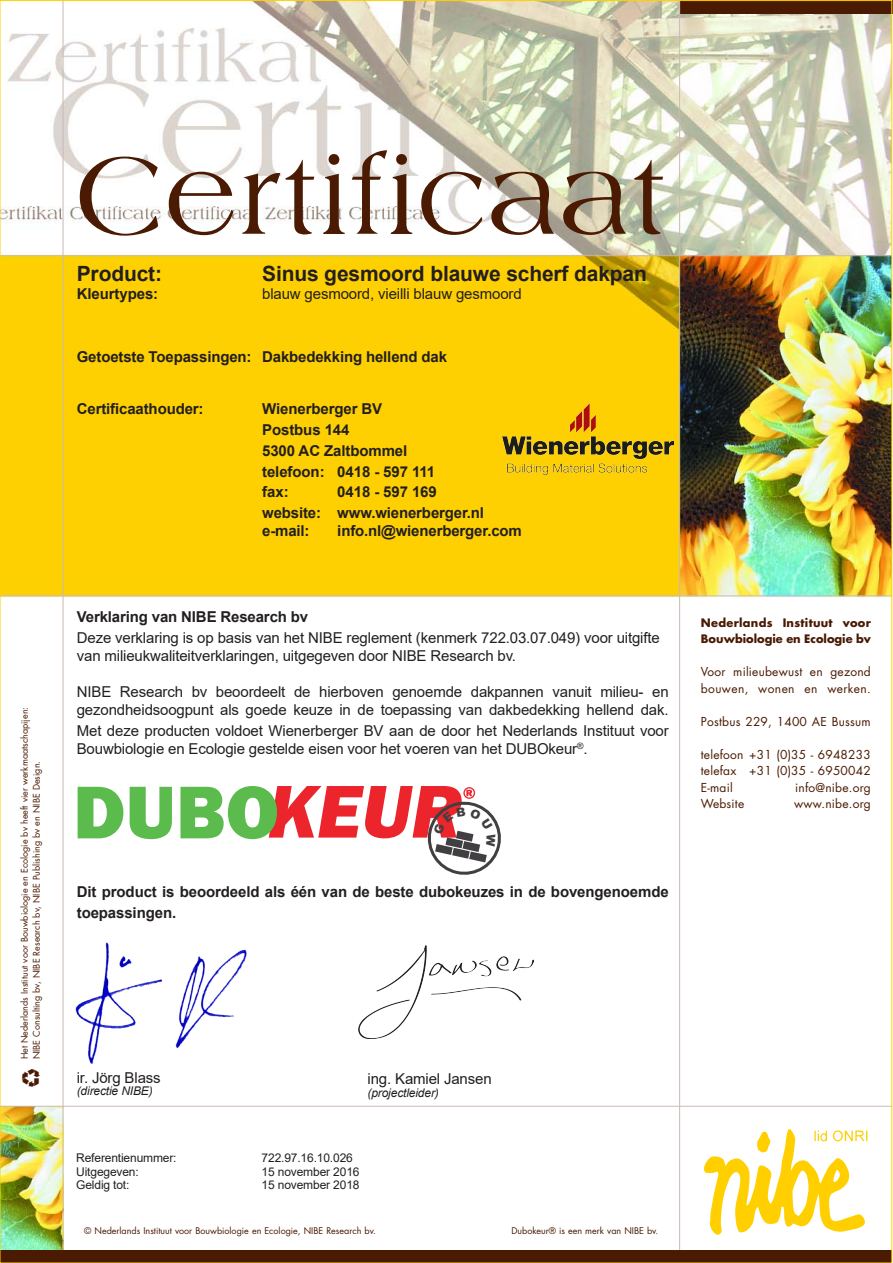
<style>
.page{position:relative;width:893px;height:1263px;background:#fff}
.page>*{position:absolute;margin:0;border:0;box-sizing:border-box;transform-origin:0 0}
.t1{font:118.05px "Amphion";color:#4a1a03}
.t2{font:700 21px "Arial";letter-spacing:-.005em;color:#231f20}
.t3{font:18px "Recycle";color:#4a1a03}
.t4{font:15px/18px "Arial";letter-spacing:-.01em;color:#231f20}
.t5{font:700 15px/20.7px "Arial";letter-spacing:-.01em;color:#231f20}
.t6{font:12px/16.5px "Futura";letter-spacing:.02em;color:#4a1a03}
.t7{font:12px "Arial";letter-spacing:-.01em;color:#231f20}
.t8{font:italic 12px "Arial";letter-spacing:-.01em;color:#231f20}
.t9{font:700 11.4px/16.5px "Futura";letter-spacing:.01em;color:#4a1a03}
.t10{font:9px/11.9px "Futura";color:#4a1a03}
</style>
<div class="page">
<img style="left:2px;top:3px;width:888px;height:1248px">
<img style="left:2px;top:1107px;width:61px;height:144px">
<div style="left:680px;top:0;width:212px;height:13px;background:#4a1a03"></div>
<svg style="left:704px;top:1129px;width:163px;height:106px"></svg>
<hr style="left:0;top:595px;width:892px;height:1px;background:#c9bab3">
<hr style="left:0;top:255px;width:892px;height:1px;background:#c9bab3">
<hr style="left:63px;top:1px;width:1px;height:1262px;background:#c9bab3">
<hr style="left:679px;top:1px;width:1px;height:1262px;background:#c9bab3">
<div style="left:0;top:1251px;width:892px;height:12px;background:#4a1a03"></div>
<hr style="left:0;top:1106px;width:892px;height:1px;background:#c9bab3">
<img style="left:358px;top:945px;width:175px;height:93px">
<img style="left:502px;top:403px;width:172px;height:71px">
<img style="left:277px;top:786px;width:198px;height:52px">
<img style="left:78px;top:786px;width:199px;height:53px">
<img style="left:75px;top:942px;width:172px;height:121px">
<svg style="left:426px;top:796px;width:80px;height:80px"></svg>
<p class="t10" style="left:19px;top:1059px;width:354px;rotate:-90deg">Het Nederlands Instituut voor Bouwbiologie en Ecologie bv heeft vier werkmaatschapijen:<br>NIBE Consulting bv, NIBE Research bv, NIBE Publishing bv en NIBE Design.</p>
<p class="t3" style="left:22px;top:1088px;width:21px;rotate:-90deg">C</p>
<h1 class="t1" style="left:75px;top:128px;width:594px">Certificaat</h1>
<h2 class="t2" style="left:77px;top:258px;width:87px">Product:</h2>
<p class="t5" style="left:77px;top:283px;width:83px">Kleurtypes:</p>
<h2 class="t2" style="left:262px;top:258px;width:386px">Sinus gesmoord blauwe scherf dakpan</h2>
<p class="t4" style="left:262px;top:284px;width:261px">blauw gesmoord, vieilli blauw gesmoord</p>
<p class="t5" style="left:77px;top:346px;width:372px">Getoetste Toepassingen: Dakbedekking hellend dak</p>
<p class="t5" style="left:77px;top:399px;width:128px">Certificaathouder:</p>
<p class="t5" style="left:262px;top:399px;width:175px">Wienerberger BV<br>Postbus 144<br>5300 AC Zaltbommel telefoon: 0418 - 597 111 fax:</p>
<p class="t5" style="left:262px;top:481px;width:223px;line-height:21.3px;text-indent:75px">0418 - 597 169 website: www.wienerberger.nl</p>
<p class="t5" style="left:262px;top:520px;width:49px">e-mail:</p>
<p class="t5" style="left:337px;top:520px;width:186px">info.nl@wienerberger.com</p>
<p class="t5" style="left:77px;top:606px;width:233px">Verklaring van NIBE Research bv</p>
<p class="t4" style="left:77px;top:629px;width:585px">Deze verklaring is op basis van het NIBE reglement (kenmerk 722.03.07.049) voor uitgifte van milieukwaliteitverklaringen, uitgegeven door NIBE Research bv.</p>
<p class="t4" style="left:77px;top:683px;width:593px">NIBE Research bv beoordeelt de hierboven genoemde dakpannen vanuit milieu- en gezondheidsoogpunt als goede keuze in de toepassing van dakbedekking hellend dak.</p>
<p class="t4" style="left:77px;top:722px;width:593px">Met deze producten voldoet Wienerberger BV aan de door het Nederlands Instituut voor<br>Bouwbiologie en Ecologie gestelde eisen voor het voeren van het DUBOkeur<sup>®</sup>.</p>
<p class="t5" style="left:77px;top:881px;width:593px;line-height:21.6px">Dit product is beoordeeld als één van de beste dubokeuzes in de bovengenoemde toepassingen.</p>
<p class="t9" style="left:701px;top:614px;width:172px">Nederlands Instituut voor<br>Bouwbiologie en Ecologie bv</p>
<p class="t6" style="left:701px;top:664px;width:172px">Voor milieubewust en gezond bouwen, wonen en werken.</p>
<p class="t6" style="left:701px;top:713px;width:171px">Postbus 229, 1400 AE Bussum</p>
<p class="t6" style="left:701px;top:746px;width:171px;text-align:justify">telefoon +31 (0)35 - 6948233 telefax +31 (0)35 - 6950042<br>E-mail</p>
<p class="t6" style="left:795px;top:779px;width:77px">info@nibe.org</p>
<p class="t6" style="left:701px;top:796px;width:45px">Website</p>
<p class="t6" style="left:794px;top:796px;width:78px">www.nibe.org</p>
<p class="t4" style="left:77px;top:1069px;width:85px">ir. Jörg Blass</p>
<p class="t4" style="left:368px;top:1070px;width:126px">ing. Kamiel Jansen</p>
<p class="t8" style="left:77px;top:1083px;width:77px">(directie NIBE)</p>
<p class="t8" style="left:368px;top:1085px;width:73px">(projectleider)</p>
<p class="t7" style="left:76px;top:1150px;width:102px">Referentienummer:</p>
<p class="t7" style="left:262px;top:1150px;width:93px">722.97.16.10.026</p>
<p class="t7" style="left:76px;top:1163px;width:64px">Uitgegeven:</p>
<p class="t7" style="left:262px;top:1163px;width:99px">15 november 2016</p>
<p class="t7" style="left:76px;top:1177px;width:55px">Geldig tot:</p>
<p class="t7" style="left:262px;top:1177px;width:99px">15 november 2018</p>
<p class="t10" style="left:84px;top:1225px;width:293px">© Nederlands Instituut voor Bouwbiologie en Ecologie, NIBE Research bv.</p>
<p class="t10" style="left:511px;top:1225px;width:148px">Dubokeur® is een merk van NIBE bv.</p>
</div>
